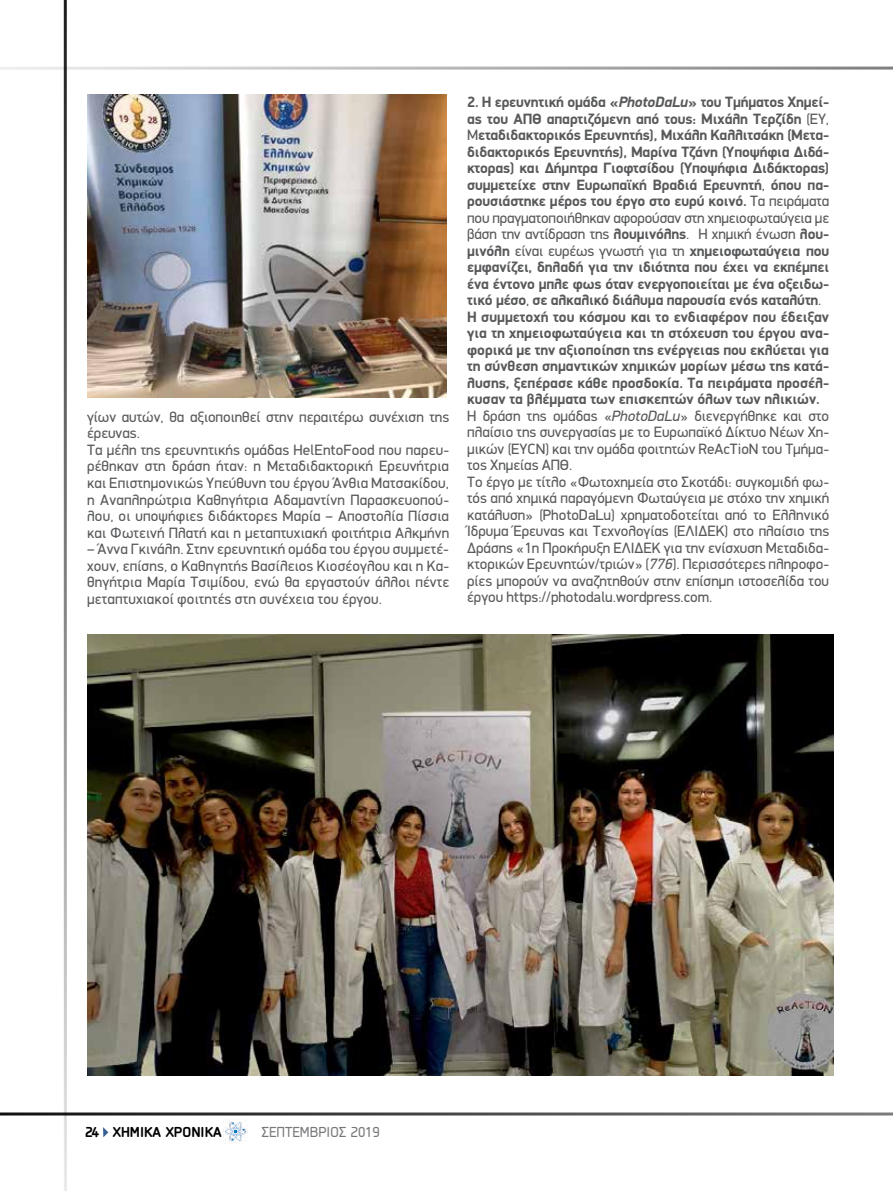
<style>
.page{position:relative;width:893px;height:1191px;background:#fff}
.page>*{position:absolute;margin:0;border:0;box-sizing:border-box;transform-origin:0 0}
.t1{font:700 15px/16.5px "PF Din Display";letter-spacing:-.01em;color:#58595b}
.t2{font:15px/16.5px "PF Din Display";letter-spacing:.01em;color:#58595b}
.t3{font:700 15px "PF Isotext Pro";color:#000}
.t4{font:15px "PF Isotext Pro";color:#77787b}
.s1{font-style:italic}
.s2{font-weight:400}
.s3{font-weight:400;font-style:italic}
</style>
<div class="page">
<svg style="left:103px;top:1127px;width:5px;height:10px"></svg>
<hr style="left:0;top:67px;width:893px;height:3px;background:#000">
<hr style="left:0;top:1112px;width:893px;height:3px;background:#000">
<hr style="left:64px;top:0;width:3px;height:1191px;background:#000">
<img style="left:223px;top:1119px;width:25px;height:24px">
<img style="left:87px;top:634px;width:747px;height:441px">
<img style="left:87px;top:95px;width:359px;height:303px">
<p class="t2" style="left:87px;top:408px;width:364px">γίων αυτών, θα αξιοποιηθεί στην περαιτέρω συνέχιση της έρευνας.<br>Τα μέλη της ερευνητικής ομάδας HelEntoFood που παρευ&shy;ρέθηκαν στη δράση ήταν: η Μεταδιδακτορική Ερευνήτρια και Επιστημονικώς Υπεύθυνη του έργου Άνθια Ματσακίδου, η Αναπληρώτρια Καθηγήτρια Αδαμαντίνη Παρασκευοπού&shy;λου, οι υποψήφιες διδάκτορες Μαρία – Αποστολία Πίσσια και Φωτεινή Πλατή και η μεταπτυχιακή φοιτήτρια Αλκμήνη</p>
<p class="t2" style="left:87px;top:540px;width:363px;text-align:justify">– Άννα Γκινάλη. Στην ερευνητική ομάδα του έργου συμμετέ&shy;χουν, επίσης, ο Καθηγητής Βασίλειος Κιοσέογλου και η Κα&shy;θηγήτρια Μαρία Τσιμίδου, ενώ θα εργαστούν άλλοι πέντε μεταπτυχιακοί φοιτητές στη συνέχεια του έργου.</p>
<p class="t1" style="left:467px;top:94px;width:364px">2. Η ερευνητική ομάδα «<span class="s1">PhotoDaLu</span>» του Τμήματος Χημεί&shy;ας του ΑΠΘ απαρτιζόμενη από τους: Μιχάλη Τερζίδη <span class="s2">(EY, M</span>εταδιδακτορικός Ερευνητής), Μιχάλη Καλλιτσάκη (Μετα&shy;διδακτορικός Ερευνητής), Μαρίνα Τζάνη (Υποψήφια Διδά&shy;κτορας) και Δήμητρα Γιοφτσίδου (Υποψήφια Διδάκτορας) συμμετείχε στην Ευρωπαϊκή Βραδιά Ερευνητή<span class="s2">,</span> όπου πα&shy;ρουσιάστηκε μέρος του έργο στο ευρύ κοινό. <span class="s2">Τα πειράματα που πραγματοποιήθηκαν αφορούσαν στη χημειοφωταύγεια με βάση την αντίδραση της</span> λουμινόλης<span class="s2">. Η χημική ένωση</span> λου&shy;μινόλη <span class="s2">είναι ευρέως γνωστή για τη</span> χημειοφωταύγεια που εμφανίζει, δηλαδή για την ιδιότητα που έχει να εκπέμπει ένα έντονο μπλε φως όταν ενεργοποιείται με ένα οξειδω&shy;τικό μέσο<span class="s2">,</span> σε αλκαλικό διάλυμα παρουσία ενός καταλύτη<span class="s2">.<br></span>Η συμμετοχή του κόσμου και το ενδιαφέρον που έδειξαν για τη χημειοφωταύγεια και τη στόχευση του έργου ανα&shy;φορικά με την αξιοποίηση της ενέργειας που εκλύεται για τη σύνθεση σημαντικών χημικών μορίων μέσω της κατά&shy;λυσης, ξεπέρασε κάθε προσδοκία. Τα πειράματα προσέλ&shy;κυσαν τα βλέμματα των επισκεπτών όλων των ηλικιών.<br><span class="s2">Η δράση της ομάδας «</span><span class="s3">PhotoDaLu</span><span class="s2">» διενεργήθηκε και στο πλαίσιο της συνεργασίας με το Ευρωπαϊκό Δίκτυο Νέων Χη&shy;μικών (EYCN) και την ομάδα φοιτητών ReAcTioN του Τμήμα&shy;τος Χημείας ΑΠΘ.<br>Το έργο με τίτλο «Φωτοχημεία στο Σκοτάδι: συγκομιδή φω&shy;τός από χημικά παραγόμενη Φωταύγεια με στόχο την χημική κατάλυση» (PhotoDaLu) χρηματοδοτείται από το Ελληνικό Ίδρυμα Έρευνας και Τεχνολογίας (ΕΛΙΔΕΚ) στο πλαίσιο της Δράσης «1η Προκήρυξη ΕΛΙΔΕΚ για την ενίσχυση Μεταδιδα&shy;κτορικών Ερευνητών/τριών» (</span><span class="s3">776</span><span class="s2">). Περισσότερες πληροφο&shy;ρίες μπορούν να αναζητηθούν στην επίσημη ιστοσελίδα του έργου https://photodalu.wordpress.com.</span></p>
<p class="t3" style="left:85px;top:1123px;width:138px">24 ΧΗΜΙΚΑ ΧΡΟΝΙΚΑ</p>
<p class="t4" style="left:262px;top:1123px;width:120px">ΣΕΠΤΕΜΒΡΙΟΣ 2019</p>
</div>
